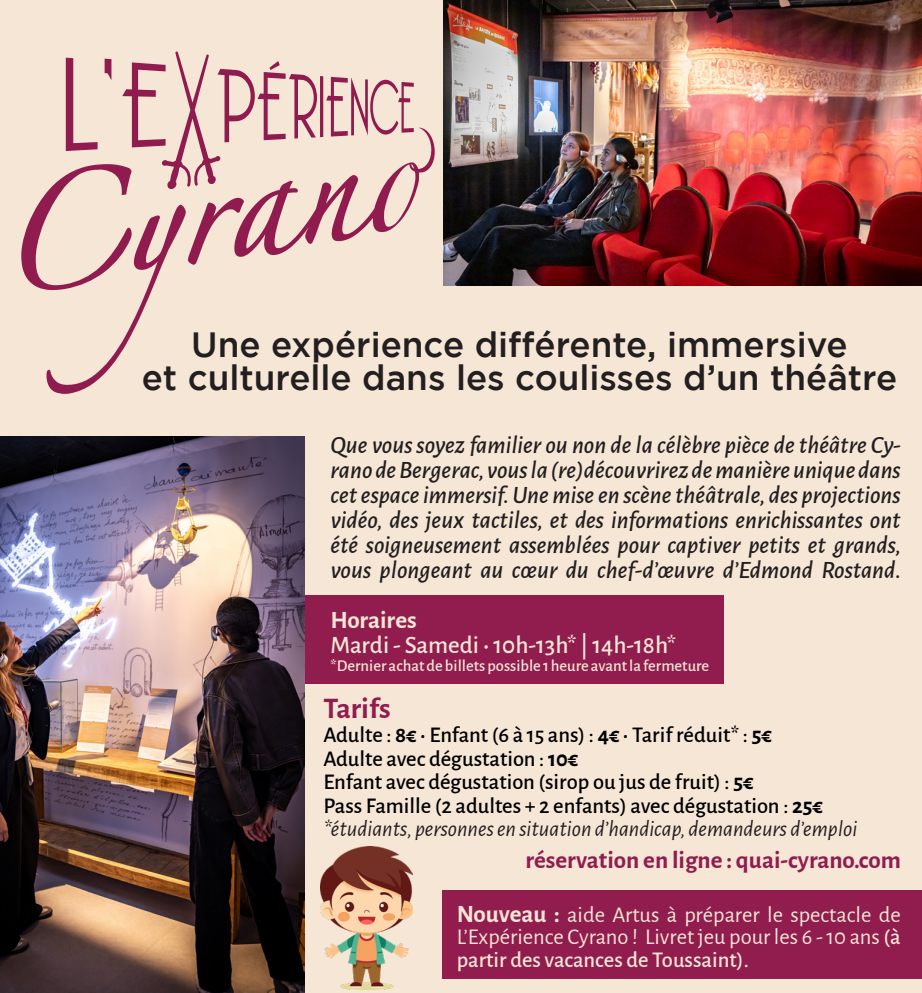
<style>
.page{position:relative;width:922px;height:993px;background:#fff}
.page>*{position:absolute;margin:0;border:0;box-sizing:border-box;transform-origin:0 0}
.t1{font:500 35px "Gotham";color:#231f20}
.t2{font:700 30px "Alegreya Sans";color:#911d4f}
.t3{font:italic 500 25px/25px "Alegreya Sans";color:#231f20;text-align:justify}
.t4{font:700 25px "Alegreya Sans";color:#901d4f}
.t5{font:500 25px "Alegreya Sans";color:#f6e6d6}
.t6{font:700 25px "Alegreya Sans";color:#f6e6d6}
.t7{font:500 22.5px "Alegreya Sans";color:#000001}
.t8{font:22.5px/22.5px "Alegreya Sans";color:#f6e6d6;text-align:justify}
.t9{font:italic 22.5px "Alegreya Sans";color:#231f20}
.t10{font:500 16.5px "Alegreya Sans";color:#f6e6d6}
.s1{font-weight:700}
.s2{font-weight:700;font-size:25px}
.s3{font-weight:500}
</style>
<div class="page">
<div style="left:0;top:0;width:921px;height:992px;background:#f6e6d6"></div>
<img style="left:320px;top:846px;width:92px;height:142px">
<div style="left:442px;top:889px;width:479px;height:89px;background:#911d4f"></div>
<div style="left:281px;top:594px;width:442px;height:89px;background:#911d4f"></div>
<img style="left:0;top:436px;width:305px;height:556px">
<svg style="left:21px;top:51px;width:413px;height:343px"></svg>
<img style="left:443px;top:0;width:478px;height:285px">
<p class="t1" style="left:191px;top:324px;width:657px">Une expérience différente, immersive</p>
<p class="t1" style="left:142px;top:357px;width:756px">et culturelle dans les coulisses d’un théâtre</p>
<p class="t3" style="left:330px;top:431px;width:572px">Que vous soyez familier ou non de la célèbre pièce de théâtre Cy&shy;rano de Bergerac, vous la (re)découvrirez de manière unique dans cet espace immersif. Une mise en scène théâtrale, des projections vidéo, des jeux tactiles, et des informations enrichissantes ont été soigneusement assemblées pour captiver petits et grands, vous plongeant au cœur du chef-d’œuvre d’Edmond Rostand.</p>
<p class="t6" style="left:330px;top:601px;width:88px">Horaires</p>
<p class="t5" style="left:330px;top:627px;width:347px">Mardi - Samedi • 10h-13h* | 14h-18h*</p>
<p class="t10" style="left:330px;top:653px;width:380px">*Dernier achat de billets possible 1 heure avant la fermeture</p>
<p class="t2" style="left:323px;top:686px;width:69px">Tarifs</p>
<p class="t7" style="left:323px;top:718px;width:450px">Adulte : <span class="s1">8€</span> • Enfant (6 à 15 ans) : <span class="s1">4€</span> • Tarif réduit* : <span class="s1">5€</span></p>
<p class="t7" style="left:323px;top:742px;width:256px">Adulte avec dégustation : <span class="s1">10€</span></p>
<p class="t7" style="left:323px;top:765px;width:431px">Enfant avec dégustation (sirop ou jus de fruit) : <span class="s1">5€</span></p>
<p class="t7" style="left:323px;top:789px;width:501px">Pass Famille (2 adultes + 2 enfants) avec dégustation : <span class="s1">25€</span></p>
<p class="t9" style="left:323px;top:812px;width:535px">*étudiants, personnes en situation d’handicap, demandeurs d’emploi</p>
<p class="t4" style="left:525px;top:840px;width:377px">réservation en ligne : quai-cyrano.com</p>
<p class="t8" style="left:456px;top:901px;width:445px"><span class="s2">Nouveau :</span> aide Artus à préparer le spectacle de L’Expérience Cyrano ! Livret jeu pour les 6 - 10 ans <span class="s3">(à partir des vacances de Toussaint).</span></p>
</div>
